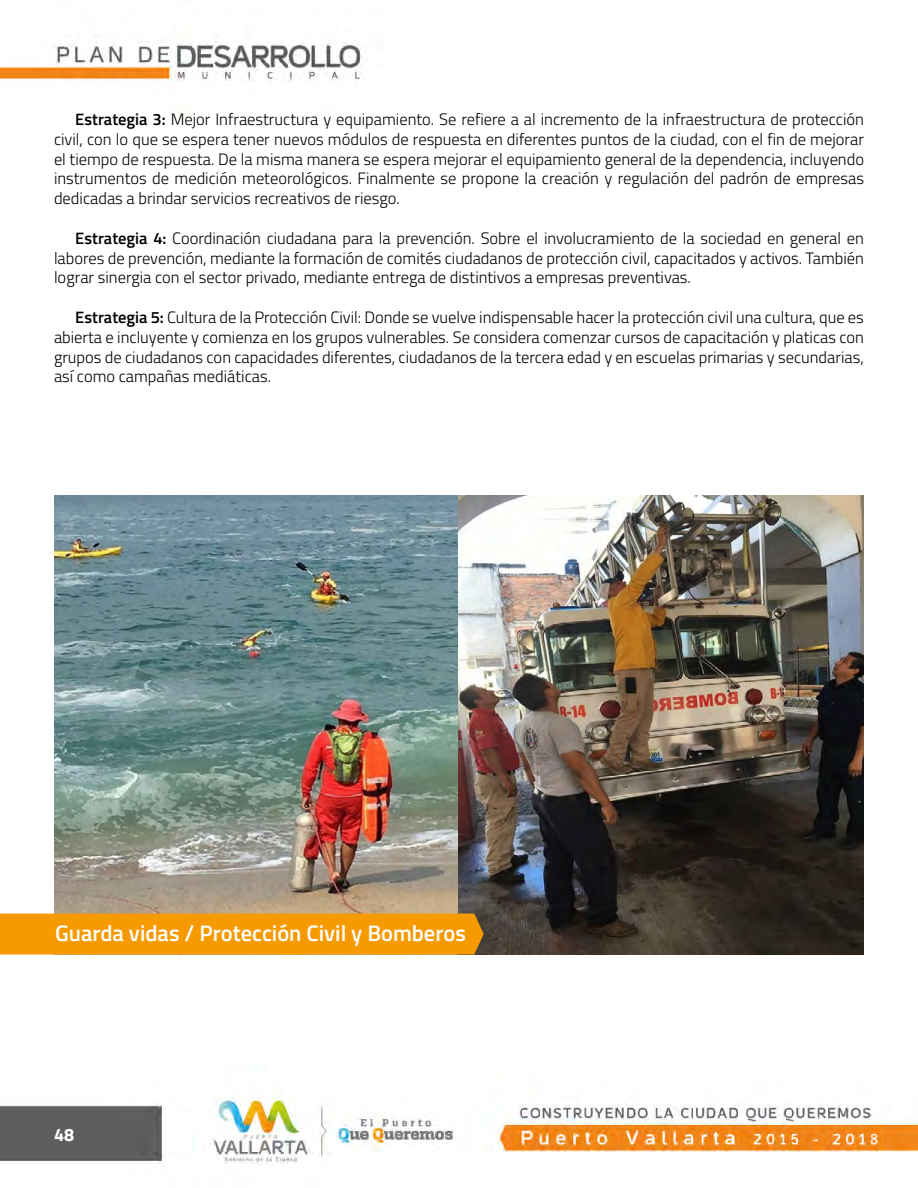
<style>
.page{position:relative;width:918px;height:1188px;background:#fff}
.page>*{position:absolute;margin:0;border:0;box-sizing:border-box;transform-origin:0 0}
.t1{font:600 22.5px "Titillium Web";color:#fff}
.t2{font:700 18px "Titillium Web";color:#fff}
.t3{font:300 16.5px/19.8px "Titillium Web";color:#000;text-align:justify}
.s1{font-weight:600}
</style>
<div class="page">
<img style="left:0;top:41px;width:918px;height:1123px">
<img style="left:54px;top:495px;width:404px;height:419px">
<img style="left:458px;top:495px;width:405px;height:459px">
<div style="left:0;top:914px;width:484px;height:41px;background:#f59a00"></div>
<p class="t3" style="left:54px;top:109px;width:812px;text-indent:21px"><span class="s1">Estrategia 3:</span> Mejor Infraestructura y equipamiento. Se refiere a al incremento de la infraestructura de protección civil, con lo que se espera tener nuevos módulos de respuesta en diferentes puntos de la ciudad, con el fin de mejorar el tiempo de respuesta. De la misma manera se espera mejorar el equipamiento general de la dependencia, incluyendo instrumentos de medición meteorológicos. Finalmente se propone la creación y regulación del padrón de empresas dedicadas a brindar servicios recreativos de riesgo.</p>
<p class="t3" style="left:54px;top:227px;width:812px;text-indent:21px"><span class="s1">Estrategia 4:</span> Coordinación ciudadana para la prevención. Sobre el involucramiento de la sociedad en general en labores de prevención, mediante la formación de comités ciudadanos de protección civil, capacitados y activos. También lograr sinergia con el sector privado, mediante entrega de distintivos a empresas preventivas.</p>
<p class="t3" style="left:54px;top:307px;width:811px;text-indent:21px"><span class="s1">Estrategia 5:</span> Cultura de la Protección Civil: Donde se vuelve indispensable hacer la protección civil una cultura, que es abierta e incluyente y comienza en los grupos vulnerables. Se considera comenzar cursos de capacitación y platicas con grupos de ciudadanos con capacidades diferentes, ciudadanos de la tercera edad y en escuelas primarias y secundarias, así como campañas mediáticas.</p>
<h1 class="t1" style="left:55px;top:916px;width:412px">Guarda vidas / Protección Civil y Bomberos</h1>
<p class="t2" style="left:54px;top:1121px;width:22px">48</p>
</div>
